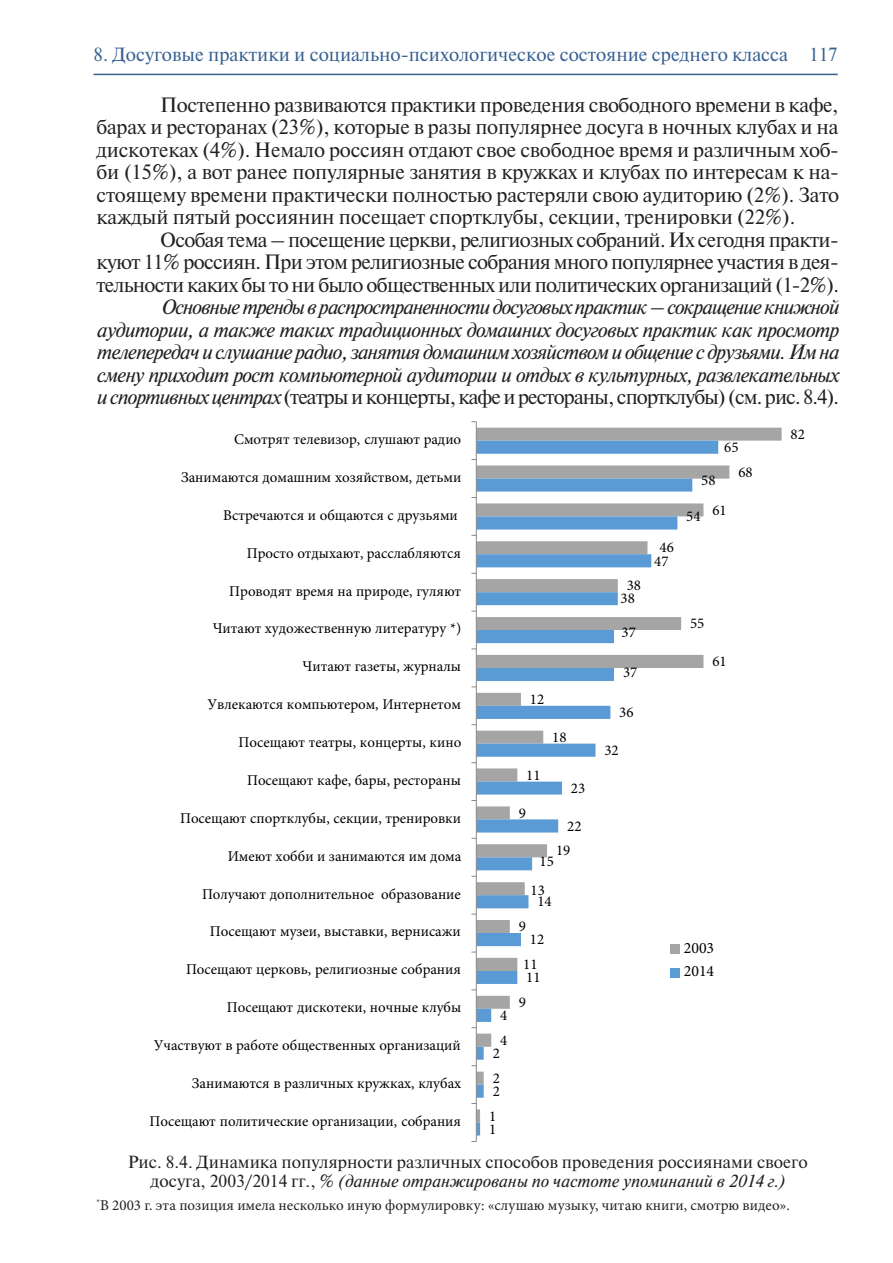
<style>
.page{position:relative;width:893px;height:1263px;background:#fff}
.page>*{position:absolute;margin:0;border:0;box-sizing:border-box;transform-origin:0 0}
.Текст{font:19.5px/22.5px "Newton C";letter-spacing:-.025em;color:#231f20;text-align:justify}
.Текст-2{font:italic 19.5px/22.5px "Newton C";letter-spacing:-.04em;color:#231f20;text-align:justify}
.t1{font:18px "Newton C";color:#365f91}
.Рисунок_Прим{font:16.5px/19.5px "Newton C";color:#231f20;text-align:center}
.t2{font:15.9px/23.2px "Minion Pro";letter-spacing:-.005em;color:#000}
.t3{font:15px "Minion Pro";color:#000}
.Примечание{font:15px "Minion Pro";color:#231f20}
.s1{font-style:normal}
.s2{font-style:italic}
</style>
<div class="page">
<hr style="left:94px;top:74px;width:744px;height:1px;background:#365f91">
<svg style="left:477px;top:428px;width:305px;height:51px;fill:#a5a5a5"></svg>
<svg style="left:477px;top:441px;width:241px;height:694px"></svg>
<hr style="left:476px;top:422px;width:1px;height:719px;background:#898989">
<div style="left:670px;top:944px;width:10px;height:10px;background:#a5a5a5"></div>
<div style="left:670px;top:968px;width:10px;height:9px;background:#5b9bd5"></div>
<p class="t1" style="left:94px;top:44px;width:746px">8. Досуговые практики и социально-психологическое состояние среднего класса 117</p>
<p class="Текст" style="left:97px;top:93px;width:744px;text-indent:64px">Постепенно развиваются практики проведения свободного времени в кафе, барах и ресторанах (23%), которые в разы популярнее досуга в ночных клубах и на дискотеках (4%). Немало россиян отдают свое свободное время и различным хоб&shy;би (15%), а вот ранее популярные занятия в кружках и клубах по интересам к на&shy;стоящему времени практически полностью растеряли свою аудиторию (2%). Зато каждый пятый россиянин посещает спортклубы, секции, тренировки (22%).</p>
<p class="Текст" style="left:97px;top:228px;width:744px;text-indent:64px">Особая тема – посещение церкви, религиозных собраний. Их сегодня практи&shy;куют 11% россиян. При этом религиозные собрания много популярнее участия в дея&shy;тельности каких бы то ни было общественных или политических организаций (1‑2%).</p>
<p class="Текст-2" style="left:97px;top:296px;width:744px;text-indent:64px">Основные тренды враспространенности досуговых практик – сокращение книжной аудитории, а также таких традиционных домашних досуговых практик как просмотр телепередач и слушание радио, занятия домашним хозяйством и общение с друзьями<span class="s1">.</span> Им на смену приходит рост компьютерной аудитории и отдых в культурных, развлекательных и спортивных центрах <span class="s1">(театры и концерты, кафе и рестораны, спортклубы) (см. рис. 8.4).</span></p>
<p class="t3" style="left:790px;top:424px;width:16px">82</p>
<p class="t3" style="left:738px;top:462px;width:16px">68</p>
<p class="t3" style="left:712px;top:500px;width:16px">61</p>
<p class="t3" style="left:660px;top:538px;width:16px">46</p>
<p class="t3" style="left:627px;top:575px;width:16px">38</p>
<p class="t3" style="left:690px;top:613px;width:16px">55</p>
<p class="t3" style="left:712px;top:651px;width:16px">61</p>
<p class="t3" style="left:530px;top:689px;width:16px">12</p>
<p class="t3" style="left:552px;top:727px;width:16px">18</p>
<p class="t3" style="left:526px;top:765px;width:16px">11</p>
<p class="t3" style="left:519px;top:803px;width:9px">9</p>
<p class="t3" style="left:556px;top:841px;width:16px">19</p>
<p class="t3" style="left:531px;top:881px;width:16px">13</p>
<p class="t3" style="left:519px;top:916px;width:9px">9</p>
<p class="t3" style="left:523px;top:954px;width:16px">11</p>
<p class="t3" style="left:519px;top:992px;width:9px">9</p>
<p class="t3" style="left:500px;top:1030px;width:9px">4</p>
<p class="t3" style="left:493px;top:1068px;width:9px">2</p>
<p class="t3" style="left:489px;top:1106px;width:9px">1</p>
<p class="t3" style="left:234px;top:429px;width:229px">Смотрят телевизор, слушают радио</p>
<p class="t3" style="left:181px;top:467px;width:282px">Занимаются домашним хозяйством, детьми</p>
<p class="t3" style="left:223px;top:505px;width:236px">Встречаются и общаются с друзьями</p>
<p class="t3" style="left:247px;top:543px;width:216px">Просто отдыхают, расслабляются</p>
<p class="t3" style="left:229px;top:581px;width:233px">Проводят время на природе, гуляют</p>
<p class="t3" style="left:213px;top:619px;width:250px">Читают художественную литературу *)</p>
<p class="t3" style="left:303px;top:656px;width:160px">Читают газеты, журналы</p>
<p class="t3" style="left:207px;top:694px;width:255px">Увлекаются компьютером, Интернетом</p>
<p class="t3" style="left:239px;top:732px;width:224px">Посещают театры, концерты, кино</p>
<p class="t3" style="left:247px;top:770px;width:215px">Посещают кафе, бары, рестораны</p>
<p class="t3" style="left:180px;top:808px;width:283px">Посещают спортклубы, секции, тренировки</p>
<p class="t3" style="left:228px;top:846px;width:235px">Имеют хобби и занимаются им дома</p>
<p class="t3" style="left:202px;top:884px;width:260px">Получают дополнительное образование</p>
<p class="t3" style="left:210px;top:922px;width:252px">Посещают музеи, выставки, вернисажи</p>
<p class="t3" style="left:186px;top:959px;width:276px">Посещают церковь, религиозные собрания</p>
<p class="t3" style="left:227px;top:997px;width:236px">Посещают дискотеки, ночные клубы</p>
<p class="t3" style="left:154px;top:1035px;width:309px">Участвуют в работе общественных организаций</p>
<p class="t3" style="left:192px;top:1073px;width:271px">Занимаются в различных кружках, клубах</p>
<p class="t3" style="left:150px;top:1111px;width:313px">Посещают политические организации, собрания</p>
<p class="t3" style="left:724px;top:437px;width:16px">65</p>
<p class="t3" style="left:701px;top:471px;width:16px">58</p>
<p class="t3" style="left:686px;top:506px;width:16px">54</p>
<p class="t3" style="left:654px;top:551px;width:16px">47</p>
<p class="t3" style="left:621px;top:588px;width:16px">38</p>
<p class="t3" style="left:621px;top:622px;width:16px">37</p>
<p class="t3" style="left:623px;top:662px;width:16px">37</p>
<p class="t3" style="left:619px;top:702px;width:16px">36</p>
<p class="t3" style="left:604px;top:740px;width:16px">32</p>
<p class="t3" style="left:571px;top:778px;width:16px">23</p>
<p class="t3" style="left:567px;top:816px;width:16px">22</p>
<p class="t3" style="left:540px;top:851px;width:16px">15</p>
<p class="t3" style="left:537px;top:891px;width:16px">14</p>
<p class="t3" style="left:530px;top:929px;width:16px">12</p>
<p class="t3" style="left:526px;top:967px;width:16px">11</p>
<p class="t2" style="left:684px;top:936px;width:32px">2003<br>2014</p>
<p class="t3" style="left:500px;top:1005px;width:9px">4</p>
<p class="t3" style="left:493px;top:1043px;width:9px">2</p>
<p class="t3" style="left:493px;top:1081px;width:9px">2</p>
<p class="t3" style="left:489px;top:1119px;width:9px">1</p>
<p class="Рисунок_Прим" style="left:128px;top:1152px;width:681px">Рис. 8.4. Динамика популярности различных способов проведения россиянами своего досуга, 2003/2014 гг., % <span class="s2">(данные отранжированы по частоте упоминаний в 2014 г.)</span></p>
<p class="Примечание" style="left:97px;top:1195px;width:695px"><sup>*</sup>В 2003 г. эта позиция имела несколько иную формулировку: «слушаю музыку, читаю книги, смотрю видео».</p>
</div>
